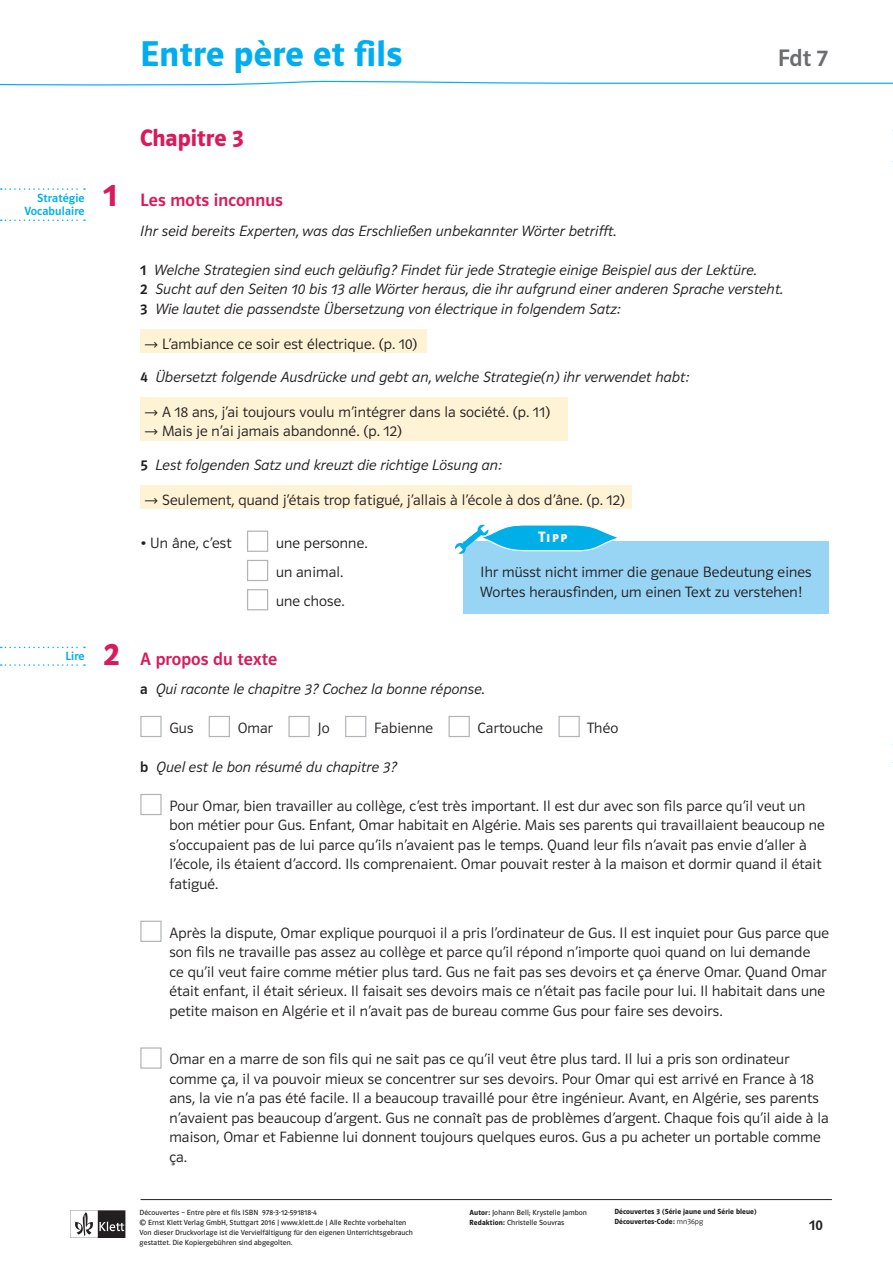
<style>
.page{position:relative;width:893px;height:1263px;background:#fff}
.page>*{position:absolute;margin:0;border:0;box-sizing:border-box;transform-origin:0 0}
.t1{font:36px "Polo ST11 K Hfett";letter-spacing:.01em;color:#00aeef}
.t2{font:33px "Polo ST11 K Hfett";color:#d91a5b}
.t3{font:24px "Polo ST11 K Hfett";color:#d91a5b}
.t4{font:24px "Polo ST11 K Krftg";color:#6c6d70}
.t5{font:18px "Polo ST11 K Krftg";letter-spacing:.005em;color:#d91a5b}
.t6{font:15px/19.5px "Polo ST11 K Leicht";letter-spacing:.01em;color:#231f20}
.t7{font:15px/19.5px "Polo ST11 K Leicht Kursiv";letter-spacing:.01em;color:#231f20}
.t8{font:15px "Polo ST Cap K Hfett";color:#fff}
.t9{font:15px "Polo ST11 K Krftg";color:#231f20}
.t10{font:12px "Polo ST11 K Krftg";letter-spacing:.01em;color:#00aeef}
.t11{font:7.5px/10.1px "Polo ST11 K Buch";letter-spacing:.01em;color:#231f20}
.t12{font:7.5px/10.1px "Polo ST11 K Hfett";letter-spacing:.01em;color:#231f20}
.s1{font-family:"Polo ST11 K Krftg"}
.s2{font-family:"Polo ST11 K Leicht"}
.s3{font-family:"Polo ST11 K Hfett"}
</style>
<div class="page">
<svg style="left:70px;top:1210px;width:55px;height:28px"></svg>
<hr style="left:140px;top:1199px;width:692px;height:1px;background:#231f20">
<svg style="left:0;top:80px;width:893px;height:6px"></svg>
<div style="left:140px;top:329px;width:287px;height:24px;background:#fef3d5"></div>
<div style="left:140px;top:398px;width:428px;height:43px;background:#fef3d5"></div>
<div style="left:140px;top:485px;width:491px;height:24px;background:#fef3d5"></div>
<div style="left:247px;top:531px;width:21px;height:21px;background:#fff;border:1px solid #b2b3b7"></div>
<div style="left:247px;top:560px;width:21px;height:21px;background:#fff;border:1px solid #b2b3b7"></div>
<div style="left:247px;top:589px;width:21px;height:21px;background:#fff;border:1px solid #b2b3b7"></div>
<div style="left:463px;top:541px;width:366px;height:73px;background:#98d4f4"></div>
<svg style="left:455px;top:524px;width:162px;height:30px"></svg>
<div style="left:140px;top:716px;width:22px;height:21px;background:#fff;border:1px solid #b2b3b7"></div>
<div style="left:209px;top:716px;width:21px;height:21px;background:#fff;border:1px solid #b2b3b7"></div>
<div style="left:288px;top:716px;width:22px;height:21px;background:#fff;border:1px solid #b2b3b7"></div>
<div style="left:345px;top:716px;width:21px;height:21px;background:#fff;border:1px solid #b2b3b7"></div>
<div style="left:449px;top:716px;width:21px;height:21px;background:#fff;border:1px solid #b2b3b7"></div>
<div style="left:558px;top:716px;width:22px;height:21px;background:#fff;border:1px solid #b2b3b7"></div>
<div style="left:140px;top:794px;width:22px;height:21px;background:#fff;border:1px solid #b2b3b7"></div>
<div style="left:140px;top:921px;width:22px;height:21px;background:#fff;border:1px solid #b2b3b7"></div>
<div style="left:140px;top:1047px;width:22px;height:22px;background:#fff;border:1px solid #b2b3b7"></div>
<svg style="left:1px;top:188px;width:84px;height:2px"></svg>
<svg style="left:1px;top:219px;width:84px;height:2px"></svg>
<svg style="left:1px;top:647px;width:84px;height:1px"></svg>
<svg style="left:1px;top:664px;width:84px;height:2px"></svg>
<h1 class="t1" style="left:140px;top:34px;width:264px">Entre père et fils</h1>
<h3 class="t4" style="left:778px;top:45px;width:51px">Fdt 7</h3>
<p class="t10" style="left:37px;top:191px;width:49px">Stratégie</p>
<h2 class="t2" style="left:103px;top:177px;width:15px">1</h2>
<p class="t10" style="left:24px;top:204px;width:62px">Vocabulaire</p>
<p class="t10" style="left:65px;top:649px;width:21px">Lire</p>
<h2 class="t2" style="left:103px;top:635px;width:18px">2</h2>
<h3 class="t3" style="left:140px;top:124px;width:105px">Chapitre 3</h3>
<p class="t5" style="left:140px;top:190px;width:144px">Les mots inconnus</p>
<p class="t7" style="left:140px;top:221px;width:477px">Ihr seid bereits Experten, was das Erschließen unbekannter Wörter betrifft.</p>
<p class="t7" style="left:140px;top:260px;width:644px"><span class="s1">1</span> Welche Strategien sind euch geläufig? Findet für jede Strategie einige Beispiel aus der Lektüre.<br><span class="s1">2</span> Sucht auf den Seiten 10 bis 13 alle Wörter heraus, die ihr aufgrund einer anderen Sprache versteht.<br><span class="s1">3</span> Wie lautet die passendste Übersetzung von électrique in folgendem Satz:</p>
<p class="t6" style="left:162px;top:334px;width:257px">L’ambiance ce soir est électrique. (p. 10)</p>
<p class="t7" style="left:140px;top:367px;width:550px"><span class="s1">4</span> Übersetzt folgende Ausdrücke und gebt an, welche Strategie(n) ihr verwendet habt:</p>
<p class="t6" style="left:162px;top:402px;width:390px">A 18 ans, j’ai toujours voulu m’intégrer dans la société. (p. 11)<br>Mais je n’ai jamais abandonné. (p. 12)</p>
<p class="t7" style="left:140px;top:455px;width:363px"><span class="s1">5</span> Lest folgenden Satz und kreuzt die richtige Lösung an:</p>
<p class="t6" style="left:162px;top:490px;width:465px">Seulement, quand j’étais trop fatigué, j’allais à l’école à dos d’âne. (p. 12)</p>
<p class="t6" style="left:140px;top:533px;width:93px">• Un âne, c’est</p>
<p class="t6" style="left:276px;top:528px;width:93px;line-height:29.2px">une personne. un animal. une chose.</p>
<p class="t8" style="left:538px;top:528px;width:31px">Tipp</p>
<p class="t6" style="left:480px;top:562px;width:333px">Ihr müsst nicht immer die genaue Bedeutung eines<br>Wortes herausfinden, um einen Text zu verstehen!</p>
<p class="t5" style="left:140px;top:649px;width:138px">A propos du texte</p>
<p class="t7" style="left:140px;top:679px;width:346px"><span class="s1">a</span> Qui raconte le chapitre 3? Cochez la bonne réponse.</p>
<p class="t6" style="left:169px;top:718px;width:25px">Gus</p>
<p class="t6" style="left:238px;top:718px;width:37px">Omar</p>
<p class="t6" style="left:317px;top:718px;width:14px">Jo</p>
<p class="t6" style="left:374px;top:718px;width:61px">Fabienne</p>
<p class="t6" style="left:478px;top:718px;width:67px">Cartouche</p>
<p class="t6" style="left:587px;top:718px;width:33px">Théo</p>
<p class="t7" style="left:140px;top:757px;width:258px"><span class="s1">b</span> Quel est le bon résumé du chapitre 3?</p>
<p class="t6" style="left:169px;top:796px;width:657px">Pour Omar, bien travailler au collège, c’est très important. Il est dur avec son fils parce qu’il veut un bon métier pour Gus. Enfant, Omar habitait en Algérie. Mais ses parents qui travaillaient beaucoup ne s’occupaient pas de lui parce qu’ils n’avaient pas le temps. Quand leur fils n’avait pas envie d’aller à l’école, ils étaient d’accord. Ils comprenaient. Omar pouvait rester à la maison et dormir quand il était fatigué.</p>
<p class="t6" style="left:169px;top:923px;width:661px">Après la dispute, Omar explique pourquoi il a pris l’ordinateur de Gus. Il est inquiet pour Gus parce que son fils ne travaille pas assez au collège et parce qu’il répond n’importe quoi quand on lui demande<br>ce qu’il veut faire comme métier plus tard. Gus ne fait pas ses devoirs et ça énerve Omar. Quand Omar était enfant, il était sérieux. Il faisait ses devoirs mais ce n’était pas facile pour lui. Il habitait dans une petite maison en Algérie et il n’avait pas de bureau comme Gus pour faire ses devoirs.</p>
<p class="t6" style="left:169px;top:1050px;width:661px">Omar en a marre de son fils qui ne sait pas ce qu’il veut être plus tard. Il lui a pris son ordinateur comme ça, il va pouvoir mieux se concentrer sur ses devoirs. Pour Omar qui est arrivé en France à 18 ans, la vie n’a pas été facile. Il a beaucoup travaillé pour être ingénieur. Avant, en Algérie, ses parents n’avaient pas beaucoup d’argent. Gus ne connaît pas de problèmes d’argent. Chaque fois qu’il aide à la maison, Omar et Fabienne lui donnent toujours quelques euros. Gus a pu acheter un portable comme ça.</p>
<p class="t12" style="left:614px;top:1206px;width:144px">Découvertes 3 (Série jaune und Série bleue)<br>Découvertes-Code: <span class="s2">mn36pg</span></p>
<p class="t11" style="left:140px;top:1207px;width:275px">Découvertes – Entre père et fils ISBN 978-3-12-591818-4<br>© Ernst Klett Verlag GmbH, Stuttgart 2016 | www.klett.de | Alle Rechte vorbehalten Von dieser Druckvorlage ist die Vervielfältigung für den eigenen Unterrichtsgebrauch gestattet. Die Kopiergebühren sind abgegolten.</p>
<p class="t11" style="left:470px;top:1208px;width:119px"><span class="s3">Autor:</span> Johann Bell; Krystelle Jambon<br><span class="s3">Redaktion:</span> Christelle Souvras</p>
<p class="t9" style="left:809px;top:1217px;width:15px">10</p>
</div>
